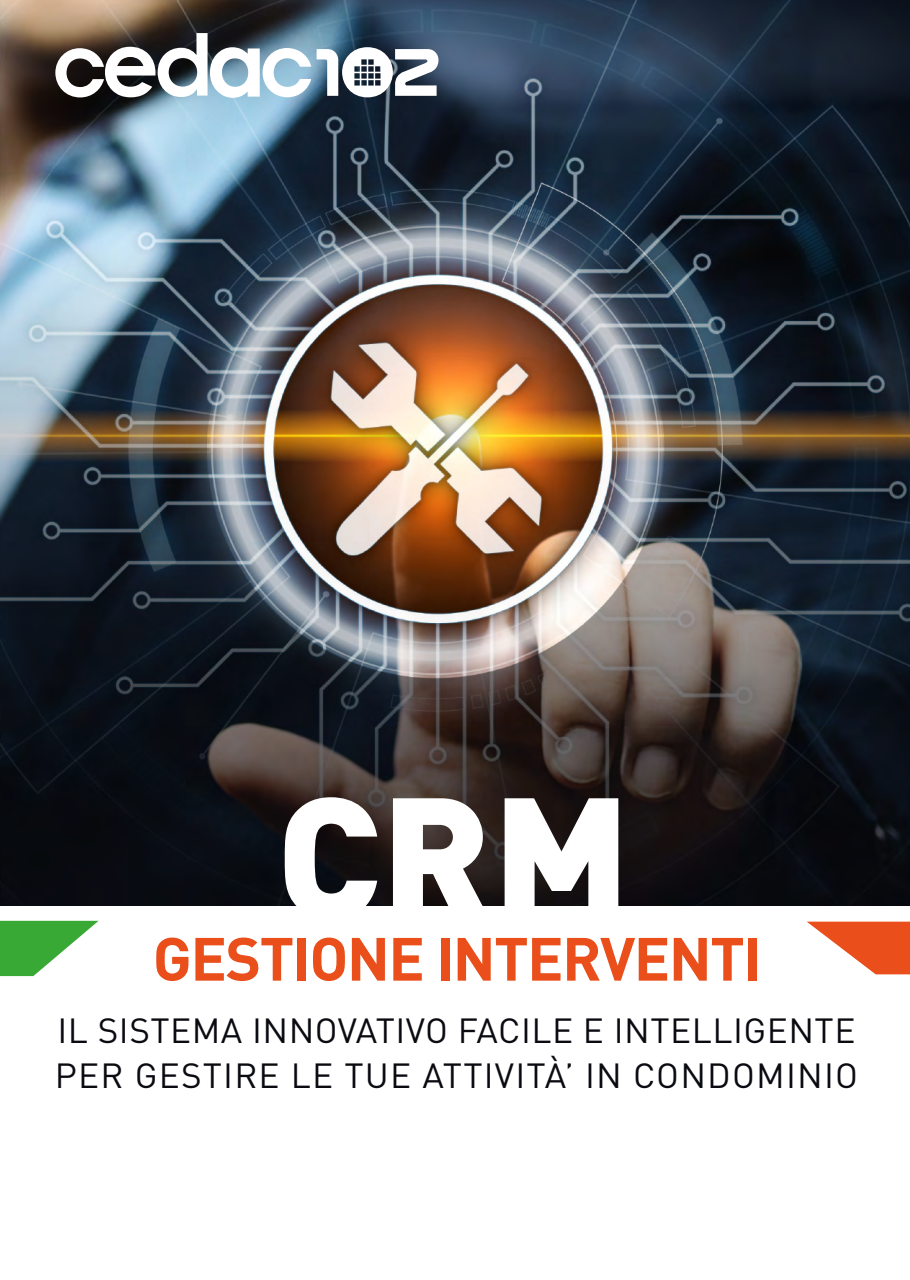
<style>
.page{position:relative;width:910px;height:1280px;background:#fff}
.page>*{position:absolute;margin:0;border:0;box-sizing:border-box;transform-origin:0 0}
.t1{font:900 169.5px "DIN Pro";color:#fff}
.t2{font:700 60px "DIN Pro";letter-spacing:-.025em;color:#e94e1b}
.t3{font:34.5px/44.1px "DIN Pro";letter-spacing:.015em;color:#0a0b11}
</style>
<div class="page">
<img style="left:0;top:0;width:910px;height:906px">
<svg style="left:0;top:921px;width:99px;height:55px"></svg>
<svg style="left:807px;top:922px;width:103px;height:52px"></svg>
<svg style="left:55px;top:33px;width:256px;height:65px"></svg>
<svg style="left:317px;top:47px;width:121px;height:50px"></svg>
<h1 class="t1" style="left:276px;top:712px;width:356px">CRM</h1>
<h2 class="t2" style="left:153px;top:909px;width:610px">GESTIONE INTERVENTI</h2>
<p class="t3" style="left:55px;top:1005px;width:805px">IL SISTEMA INNOVATIVO FACILE E INTELLIGENTE<br>PER GESTIRE LE TUE ATTIVITÀ’ IN CONDOMINIO</p>
</div>
